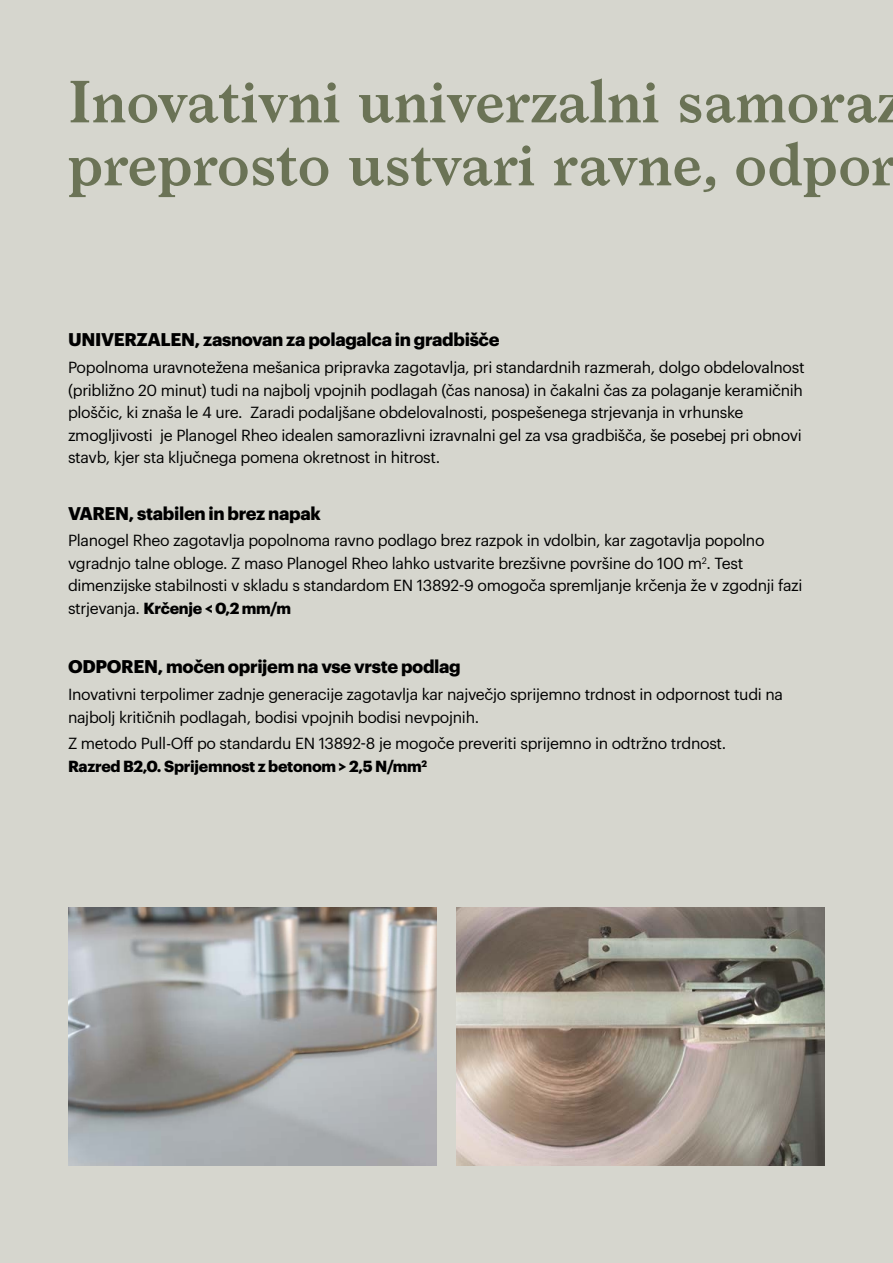
<style>
.page{position:relative;width:893px;height:1263px;background:#fff}
.page>*{position:absolute;margin:0;border:0;box-sizing:border-box;transform-origin:0 0}
.t1{font:600 57px/63px "Larish Neue";color:#6b7356}
.t2{font:700 18px "Graphik";letter-spacing:-.02em;color:#000}
.t3{font:15.75px/22.5px "Graphik";letter-spacing:-.02em;color:#000}
.s1{font-weight:700}
</style>
<div class="page">
<div style="left:1px;top:0;width:892px;height:1263px;background:#d6d6ce"></div>
<img style="left:68px;top:907px;width:368px;height:258px">
<img style="left:456px;top:907px;width:369px;height:258px">
<h1 class="t1" style="left:68px;top:66px;width:837px">Inovativni univerzalni samoraz preprosto ustvari ravne, odpor</h1>
<p class="t2" style="left:68px;top:326px;width:433px">UNIVERZALEN, zasnovan za polagalca in gradbišče</p>
<p class="t3" style="left:68px;top:355px;width:738px">Popolnoma uravnotežena mešanica pripravka zagotavlja, pri standardnih razmerah, dolgo obdelovalnost (približno 20 minut) tudi na najbolj vpojnih podlagah (čas nanosa) in čakalni čas za polaganje keramičnih ploščic, ki znaša le 4 ure. Zaradi podaljšane obdelovalnosti, pospešenega strjevanja in vrhunske zmogljivosti je Planogel Rheo idealen samorazlivni izravnalni gel za vsa gradbišča, še posebej pri obnovi stavb, kjer sta ključnega pomena okretnost in hitrost.</p>
<p class="t2" style="left:68px;top:499px;width:254px">VAREN, stabilen in brez napak</p>
<p class="t3" style="left:68px;top:528px;width:736px">Planogel Rheo zagotavlja popolnoma ravno podlago brez razpok in vdolbin, kar zagotavlja popolno vgradnjo talne obloge. Z maso Planogel Rheo lahko ustvarite brezšivne površine do 100 m<sup>2</sup>. Test dimenzijske stabilnosti v skladu s standardom EN 13892-9 omogoča spremljanje krčenja že v zgodnji fazi strjevanja. <span class="s1">Krčenje &lt; 0,2 mm/m</span></p>
<p class="t2" style="left:68px;top:653px;width:394px">ODPOREN, močen oprijem na vse vrste podlag</p>
<p class="t3" style="left:68px;top:682px;width:716px">Inovativni terpolimer zadnje generacije zagotavlja kar največjo sprijemno trdnost in odpornost tudi na najbolj kritičnih podlagah, bodisi vpojnih bodisi nevpojnih.</p>
<p class="t3" style="left:68px;top:731px;width:660px">Z metodo Pull-Off po standardu EN 13892-8 je mogoče preveriti sprijemno in odtržno trdnost.<br><span class="s1">Razred B2,0. Sprijemnost z betonom &gt; 2,5 N/mm</span><sup>2</sup></p>
</div>
